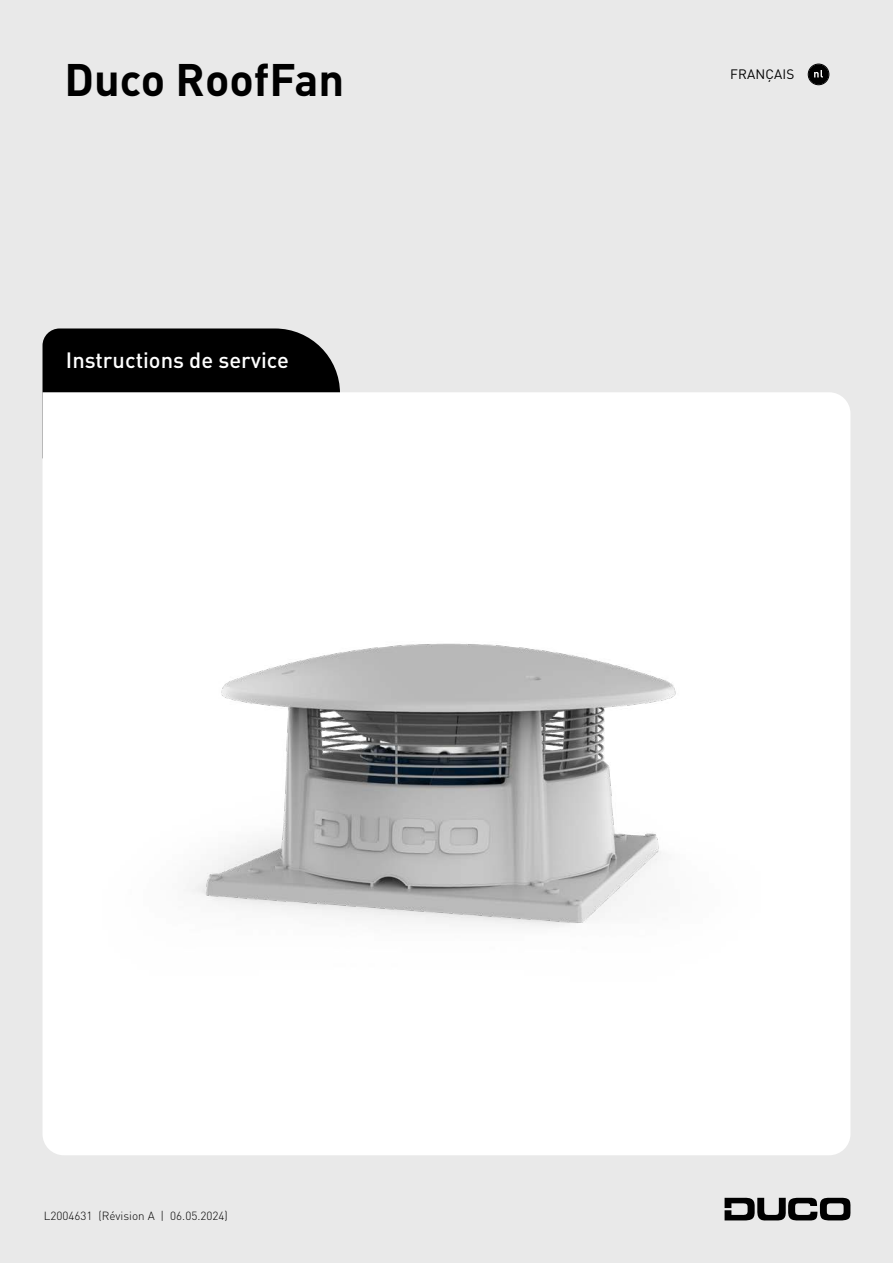
<style>
.page{position:relative;width:893px;height:1263px;background:#e9e9e9}
.page>*{position:absolute;margin:0;border:0;box-sizing:border-box;transform-origin:0 0}
.t1{font:700 45px "DINOT";color:#000}
.t2{font:500 21.9px "DINOT";color:#fff}
.t3{font:13.5px "DINOT";letter-spacing:.01em;color:#000}
.t4{font:300 11.7px "DINOT";color:#000}
</style>
<div class="page">
<div style="left:43px;top:328px;width:297px;height:64px;background:#000"></div>
<div style="left:808px;top:64px;width:21px;height:20px;background:#000;border-radius:50%"></div>
<svg style="left:814px;top:70px;width:9px;height:7px"></svg>
<div style="left:808px;top:64px;width:21px;height:21px;border:1px solid #000;border-radius:50%"></div>
<svg style="left:725px;top:1198px;width:126px;height:23px"></svg>
<div style="left:43px;top:392px;width:807px;height:763px;background:#fff"></div>
<img style="left:75px;top:526px;width:743px;height:515px">
<h1 class="t1" style="left:65px;top:49px;width:281px">Duco RoofFan</h1>
<h2 class="t2" style="left:66px;top:345px;width:225px">Instructions de service</h2>
<p class="t4" style="left:44px;top:1208px;width:185px">L2004631 (Révision A | 06.05.2024)</p>
<p class="t3" style="left:730px;top:65px;width:66px">FRANÇAIS</p>
</div>
